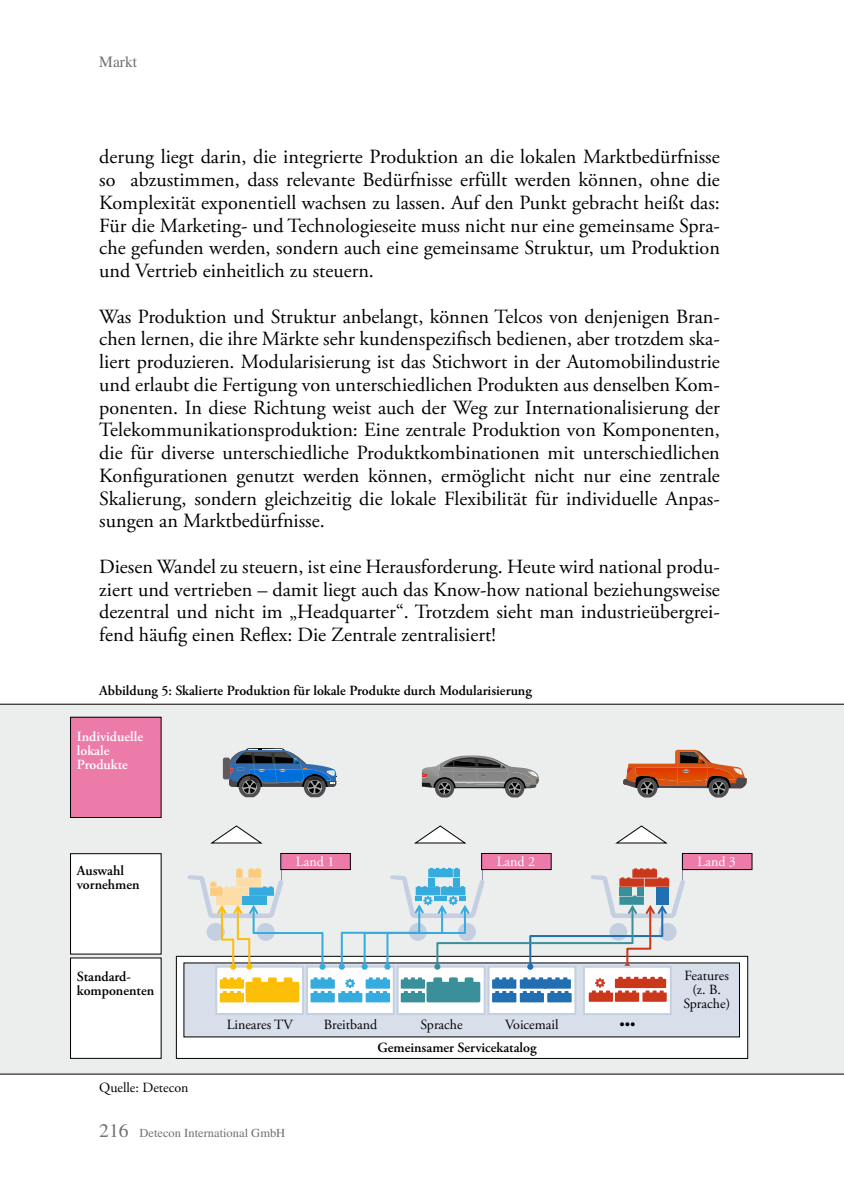
<style>
.page{position:relative;width:844px;height:1191px;background:#fff}
.page>*{position:absolute;margin:0;border:0;box-sizing:border-box;transform-origin:0 0}
.t1{font:20.12px/22.8px "Adobe Garamond Pro";color:#000;text-align:justify}
.t2{font:15.75px "Times";color:#707172}
.t3{font:600 14px/14px "Adobe Garamond Pro";color:#000}
.t4{font:14px/14px "Adobe Garamond Pro";color:#000;text-align:center}
.t5{font:600 14px/14px "Adobe Garamond Pro";color:#fff}
.t6{font:14px "Adobe Garamond Pro";color:#fff}
.t7{font:12.25px "Times";color:#707172}
.s1{font-size:19.25px}
</style>
<div class="page">
<div style="left:0;top:704px;width:843px;height:370px;background:#eceded"></div>
<div style="left:70px;top:717px;width:91px;height:100px;background:#ec7baa"></div>
<div style="left:70px;top:853px;width:91px;height:101px;background:#fff"></div>
<div style="left:70px;top:853px;width:91px;height:101px;border:1px solid #000"></div>
<div style="left:70px;top:958px;width:91px;height:100px;background:#fff"></div>
<div style="left:176px;top:956px;width:571px;height:102px;background:#fff"></div>
<div style="left:184px;top:963px;width:555px;height:74px;background:#d8dfeb"></div>
<div style="left:215px;top:965px;width:89px;height:50px;background:#fff;border:2px solid #c4d0e1"></div>
<div style="left:306px;top:965px;width:88px;height:50px;background:#fff;border:2px solid #c4d0e1"></div>
<div style="left:396px;top:965px;width:89px;height:50px;background:#fff;border:2px solid #c4d0e1"></div>
<div style="left:487px;top:965px;width:89px;height:50px;background:#fff;border:2px solid #c4d0e1"></div>
<svg style="left:400px;top:977px;width:80px;height:25px;background:#58a1aa"></svg>
<svg style="left:492px;top:977px;width:79px;height:25px"></svg>
<svg style="left:220px;top:977px;width:79px;height:25px;background:#fbc82d"></svg>
<svg style="left:310px;top:977px;width:80px;height:25px"></svg>
<svg style="left:186px;top:860px;width:139px;height:109px;background:#dce0db"></svg>
<svg style="left:340px;top:860px;width:345px;height:109px;background:#d2dadf"></svg>
<div style="left:582px;top:965px;width:89px;height:50px;background:#fff;border:2px solid #c4d0e1"></div>
<svg style="left:588px;top:976px;width:78px;height:25px"></svg>
<svg style="left:211px;top:825px;width:51px;height:18px"></svg>
<svg style="left:415px;top:825px;width:51px;height:18px"></svg>
<svg style="left:616px;top:825px;width:51px;height:18px"></svg>
<div style="left:281px;top:853px;width:69px;height:16px;background:#ec7baa"></div>
<div style="left:280px;top:853px;width:70px;height:16px;border:1px solid #000"></div>
<div style="left:481px;top:853px;width:70px;height:16px;background:#ec7baa"></div>
<div style="left:481px;top:853px;width:70px;height:16px;border:1px solid #000"></div>
<div style="left:682px;top:853px;width:69px;height:16px;background:#ec7baa"></div>
<div style="left:682px;top:853px;width:70px;height:16px;border:1px solid #000"></div>
<svg style="left:422px;top:755px;width:117px;height:42px;background:#979696"></svg>
<svg style="left:223px;top:748px;width:114px;height:49px;background:#6d859e"></svg>
<svg style="left:623px;top:750px;width:123px;height:47px;background:#b98e7b"></svg>
<img style="left:677px;top:767px;width:30px;height:14px">
<p class="t2" style="left:99px;top:53px;width:39px">Markt</p>
<p class="t1" style="left:99px;top:146px;width:622px">derung liegt darin, die integrierte Produktion an die lokalen Marktbedürfnisse so abzustimmen, dass relevante Bedürfnisse erfüllt werden können, ohne die Komplexität exponentiell wachsen zu lassen. Auf den Punkt gebracht heißt das:<br>Für die Marketing- und Technologieseite muss nicht nur eine gemeinsame Spra&shy;che gefunden werden, sondern auch eine gemeinsame Struktur, um Produktion und Vertrieb einheitlich zu steuern.</p>
<p class="t1" style="left:99px;top:306px;width:622px">Was Produktion und Struktur anbelangt, können Telcos von denjenigen Bran&shy;chen lernen, die ihre Märkte sehr kundenspezifisch bedienen, aber trotzdem ska&shy;liert produzieren. Modularisierung ist das Stichwort in der Automobilindustrie und erlaubt die Fertigung von unterschiedlichen Produkten aus denselben Kom&shy;ponenten. In diese Richtung weist auch der Weg zur Internationalisierung der Telekommunikationsproduktion: Eine zentrale Produktion von Komponenten, die für diverse unterschiedliche Produktkombinationen mit unterschiedlichen Konfigurationen genutzt werden können, ermöglicht nicht nur eine zentrale Skalierung, sondern gleichzeitig die lokale Flexibilität für individuelle Anpas&shy;sungen an Marktbedürfnisse.</p>
<p class="t1" style="left:99px;top:556px;width:622px">Diesen Wandel zu steuern, ist eine Herausforderung. Heute wird national produ&shy;ziert und vertrieben – damit liegt auch das Know-how national beziehungsweise dezentral und nicht im „Headquarter“. Trotzdem sieht man industrieübergrei&shy;fend häufig einen Reflex: Die Zentrale zentralisiert!</p>
<p class="t3" style="left:99px;top:683px;width:434px">Abbildung 5: Skalierte Produktion für lokale Produkte durch Modularisierung</p>
<p class="t5" style="left:77px;top:729px;width:68px">Individuelle lokale<br>Produkte</p>
<p class="t3" style="left:77px;top:863px;width:64px">Auswahl vornehmen</p>
<p class="t3" style="left:77px;top:969px;width:79px">Standard&shy;komponenten</p>
<p class="t4" style="left:99px;top:1080px;width:91px">Quelle: Detecon</p>
<p class="t6" style="left:296px;top:853px;width:40px">Land 1</p>
<p class="t6" style="left:496px;top:853px;width:40px">Land 2</p>
<p class="t6" style="left:697px;top:853px;width:40px">Land 3</p>
<p class="t4" style="left:227px;top:1017px;width:68px">Lineares TV</p>
<p class="t4" style="left:324px;top:1017px;width:55px">Breitband</p>
<p class="t4" style="left:420px;top:1017px;width:44px">Sprache</p>
<p class="t4" style="left:505px;top:1017px;width:55px">Voicemail</p>
<p class="t4" style="left:619px;top:1017px;width:18px">•••</p>
<p class="t3" style="left:377px;top:1040px;width:161px">Gemeinsamer Servicekatalog</p>
<p class="t4" style="left:683px;top:969px;width:48px">Features (z. B.<br>Sprache)</p>
<p class="t7" style="left:99px;top:1125px;width:187px"><span class="s1">216</span> Detecon International GmbH</p>
</div>
